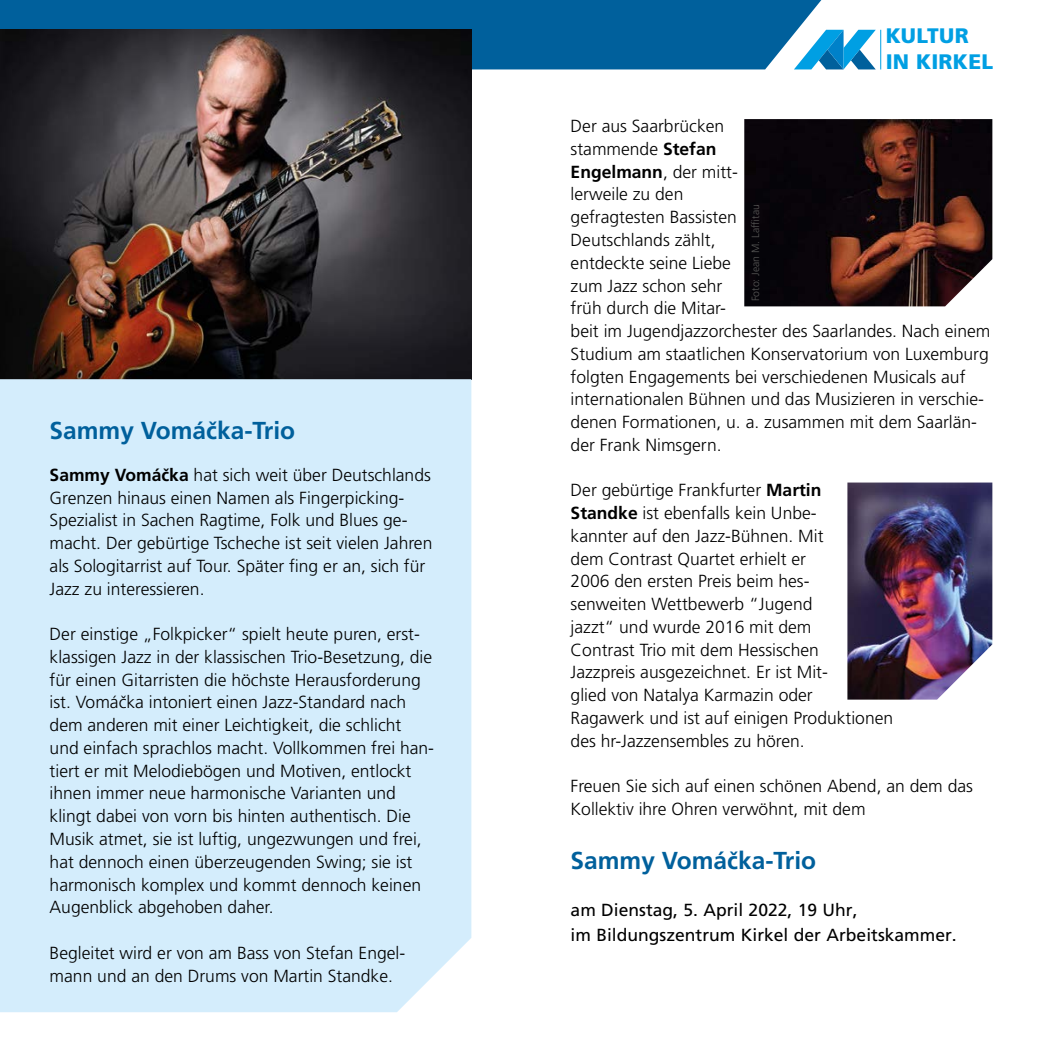
<style>
.page{position:relative;width:1042px;height:1042px;background:#fff}
.page>*{position:absolute;margin:0;border:0;box-sizing:border-box;transform-origin:0 0}
.t1{font:700 24.5px "Frutiger LT Pro";color:#00609c}
.t2{font:900 21px/26.1px "Frutiger LT Pro";letter-spacing:.015em;color:#009fe3}
.t3{font:300 17.5px/22.8px "Frutiger LT Pro";color:#000}
.t4{font:17.5px/24.5px "Frutiger LT Pro";color:#000}
.t5{font:300 10.5px "Frutiger LT Pro";color:#575756}
.s1{font-weight:700}
</style>
<div class="page">
<svg style="left:821px;top:30px;width:55px;height:39px"></svg>
<hr style="left:880px;top:30px;width:1px;height:39px;background:#009fe3">
<div style="left:0;top:0;width:821px;height:69px;background:#00609c"></div>
<img style="left:0;top:30px;width:471px;height:349px">
<div style="left:0;top:379px;width:471px;height:633px;background:#d4edfc"></div>
<img style="left:744px;top:119px;width:248px;height:187px">
<img style="left:847px;top:482px;width:145px;height:217px">
<h1 class="t1" style="left:50px;top:416px;width:247px">Sammy Vomáčka-Trio</h1>
<p class="t3" style="left:50px;top:463px;width:384px"><span class="s1">Sammy Vomáčka</span> hat sich weit über Deutschlands Grenzen hinaus einen Namen als Fingerpicking-Spezialist in Sachen Ragtime, Folk und Blues ge&shy;macht. Der gebürtige Tscheche ist seit vielen Jahren als Sologitarrist auf Tour. Später fing er an, sich für Jazz zu interessieren.</p>
<p class="t3" style="left:50px;top:623px;width:386px">Der einstige „Folkpicker“ spielt heute puren, erst&shy;klassigen Jazz in der klassischen Trio-Besetzung, die für einen Gitarristen die höchste Herausforderung ist. Vomáčka intoniert einen Jazz-Standard nach dem anderen mit einer Leichtigkeit, die schlicht und einfach sprachlos macht. Vollkommen frei han&shy;tiert er mit Melodiebögen und Motiven, entlockt ihnen immer neue harmonische Varianten und klingt dabei von vorn bis hinten authentisch. Die Musik atmet, sie ist luftig, ungezwungen und frei, hat dennoch einen überzeugenden Swing; sie ist harmonisch komplex und kommt dennoch keinen Augenblick abgehoben daher.</p>
<p class="t3" style="left:50px;top:941px;width:357px">Begleitet wird er von am Bass von Stefan Engel&shy;mann und an den Drums von Martin Standke.</p>
<p class="t2" style="left:885px;top:23px;width:109px">KULTUR<br>IN KIRKEL</p>
<p class="t3" style="left:570px;top:115px;width:421px">Der aus Saarbrücken<br>stammende <span class="s1">Stefan<br>Engelmann</span>, der mitt-<br>lerweile zu den<br>gefragtesten Bassisten<br>Deutschlands zählt,<br>entdeckte seine Liebe<br>zum Jazz schon sehr<br>früh durch die Mitar-<br>beit im Jugendjazzorchester des Saarlandes. Nach einem<br>Studium am staatlichen Konservatorium von Luxemburg folgten Engagements bei verschiedenen Musicals auf internationalen Bühnen und das Musizieren in verschie&shy;denen Formationen, u. a. zusammen mit dem Saarlän&shy;der Frank Nimsgern.</p>
<p class="t3" style="left:570px;top:479px;width:324px">Der gebürtige Frankfurter <span class="s1">Martin<br>Standke</span> ist ebenfalls kein Unbe-<br>kannter auf den Jazz-Bühnen. Mit<br>dem Contrast Quartet erhielt er<br>2006 den ersten Preis beim hes-<br>senweiten Wettbewerb “Jugend<br>jazzt“ und wurde 2016 mit dem<br>Contrast Trio mit dem Hessischen<br>Jazzpreis ausgezeichnet. Er ist Mit-<br>glied von Natalya Karmazin oder<br>Ragawerk und ist auf einigen Produktionen des hr-Jazzensembles zu hören.</p>
<p class="t3" style="left:570px;top:775px;width:404px">Freuen Sie sich auf einen schönen Abend, an dem das<br>Kollektiv ihre Ohren verwöhnt, mit dem</p>
<h1 class="t1" style="left:570px;top:846px;width:247px">Sammy Vomáčka-Trio</h1>
<p class="t4" style="left:570px;top:898px;width:388px">am Dienstag, 5. April 2022, 19 Uhr,<br>im Bildungszentrum Kirkel der Arbeitskammer.</p>
<p class="t5" style="left:749px;top:301px;width:99px;rotate:-90deg">Foto: Jean M. Laffitau</p>
</div>
